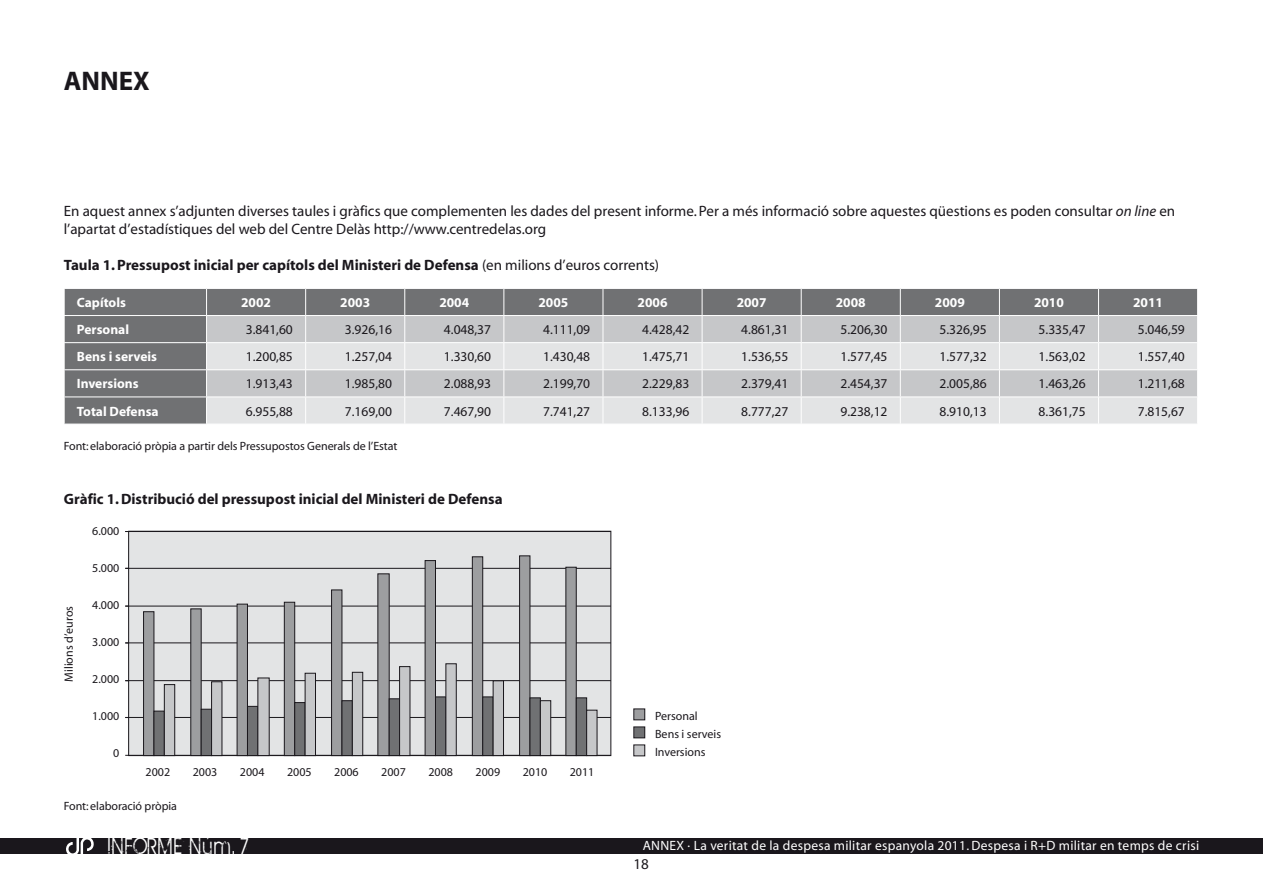
<style>
.page{position:relative;width:1263px;height:893px;background:#fff}
.page>*{position:absolute;margin:0;border:0;box-sizing:border-box;transform-origin:0 0}
.t1{font:700 27px "Myriad";color:#1a171c}
.t2{font:25.2px "BIRTHOFAHERO";letter-spacing:.1em;color:#fff;scale:.83 1}
.t3{font:15px/18px "Myriad";color:#1a171c}
.t4{font:700 15px "Myriad";color:#1a171c}
.t5{font:13.5px "Myriad";color:#1a171c}
.t6{font:700 13.5px "Myriad";color:#fff}
.t7{font:13.5px "Myriad";letter-spacing:.02em;color:#fff}
.t8{font:12px/18px "Myriad";color:#1a171c}
.s1{font-style:italic}
.s2{font-weight:400}
</style>
<div class="page">
<div style="left:0;top:838px;width:1263px;height:16px;background:#1a171c"></div>
<svg style="left:66px;top:838px;width:28px;height:16px"></svg>
<svg style="left:64px;top:288px;width:1134px;height:136px;background:#b9babc"></svg>
<div style="left:129px;top:531px;width:482px;height:225px;background:#e3e4e5"></div>
<hr style="left:125px;top:531px;width:486px;height:1px;background:#1a171c">
<hr style="left:125px;top:568px;width:486px;height:1px;background:#1a171c">
<hr style="left:125px;top:606px;width:486px;height:1px;background:#1a171c">
<hr style="left:125px;top:643px;width:486px;height:1px;background:#1a171c">
<hr style="left:125px;top:680px;width:486px;height:1px;background:#1a171c">
<hr style="left:125px;top:717px;width:486px;height:1px;background:#1a171c">
<hr style="left:125px;top:755px;width:486px;height:1px;background:#1a171c">
<svg style="left:143px;top:555px;width:434px;height:200px"></svg>
<svg style="left:154px;top:663px;width:443px;height:92px"></svg>
<div style="left:634px;top:709px;width:11px;height:11px;background:#9d9ea0"></div>
<div style="left:634px;top:709px;width:11px;height:11px;border:1px solid #1a171c"></div>
<div style="left:634px;top:727px;width:11px;height:11px;background:#707173"></div>
<div style="left:634px;top:727px;width:11px;height:11px;border:1px solid #1a171c"></div>
<div style="left:634px;top:745px;width:11px;height:11px;background:#c6c7c9"></div>
<div style="left:634px;top:745px;width:11px;height:11px;border:1px solid #1a171c"></div>
<h1 class="t1" style="left:64px;top:67px;width:18px">ANNE</h1>
<h1 class="t1" style="left:133px;top:67px;width:18px">X</h1>
<p class="t3" style="left:64px;top:203px;width:1113px">En aquest annex s’adjunten diverses taules i gràfics que complementen les dades del present informe. Per a més informació sobre aquestes qüestions es poden consultar <span class="s1">on line</span> en l’apartat d’estadístiques del web del Centre Delàs http://www.centredelas.org</p>
<p class="t4" style="left:64px;top:257px;width:597px">Taula 1. Pressupost inicial per capítols del Ministeri de Defensa <span class="s2">(en milions d’euros corrents)</span></p>
<p class="t6" style="left:77px;top:296px;width:51px">Capítols</p>
<p class="t6" style="left:241px;top:296px;width:31px">2002</p>
<p class="t6" style="left:340px;top:296px;width:31px">2003</p>
<p class="t6" style="left:439px;top:296px;width:31px">2004</p>
<p class="t6" style="left:538px;top:296px;width:31px">2005</p>
<p class="t6" style="left:637px;top:296px;width:31px">2006</p>
<p class="t6" style="left:737px;top:296px;width:31px">2007</p>
<p class="t6" style="left:836px;top:296px;width:31px">2008</p>
<p class="t6" style="left:935px;top:296px;width:31px">2009</p>
<p class="t6" style="left:1034px;top:296px;width:31px">2010</p>
<p class="t6" style="left:1133px;top:296px;width:31px">2011</p>
<p class="t6" style="left:77px;top:323px;width:54px">Personal</p>
<p class="t5" style="left:246px;top:323px;width:49px">3.841,60</p>
<p class="t5" style="left:345px;top:323px;width:49px">3.926,16</p>
<p class="t5" style="left:444px;top:323px;width:49px">4.048,37</p>
<p class="t5" style="left:543px;top:323px;width:49px">4.111,09</p>
<p class="t5" style="left:642px;top:323px;width:49px">4.428,42</p>
<p class="t5" style="left:741px;top:323px;width:49px">4.861,31</p>
<p class="t5" style="left:840px;top:323px;width:49px">5.206,30</p>
<p class="t5" style="left:939px;top:323px;width:49px">5.326,95</p>
<p class="t5" style="left:1039px;top:323px;width:49px">5.335,47</p>
<p class="t5" style="left:1138px;top:323px;width:49px">5.046,59</p>
<p class="t6" style="left:77px;top:350px;width:82px">Bens i serveis</p>
<p class="t5" style="left:246px;top:350px;width:49px">1.200,85</p>
<p class="t5" style="left:345px;top:350px;width:49px">1.257,04</p>
<p class="t5" style="left:444px;top:350px;width:49px">1.330,60</p>
<p class="t5" style="left:543px;top:350px;width:49px">1.430,48</p>
<p class="t5" style="left:642px;top:350px;width:49px">1.475,71</p>
<p class="t5" style="left:741px;top:350px;width:49px">1.536,55</p>
<p class="t5" style="left:840px;top:350px;width:49px">1.577,45</p>
<p class="t5" style="left:939px;top:350px;width:49px">1.577,32</p>
<p class="t5" style="left:1039px;top:350px;width:49px">1.563,02</p>
<p class="t5" style="left:1138px;top:350px;width:49px">1.557,40</p>
<p class="t6" style="left:77px;top:377px;width:63px">Inversions</p>
<p class="t5" style="left:246px;top:377px;width:49px">1.913,43</p>
<p class="t5" style="left:345px;top:377px;width:49px">1.985,80</p>
<p class="t5" style="left:444px;top:377px;width:49px">2.088,93</p>
<p class="t5" style="left:543px;top:377px;width:49px">2.199,70</p>
<p class="t5" style="left:642px;top:377px;width:49px">2.229,83</p>
<p class="t5" style="left:741px;top:377px;width:49px">2.379,41</p>
<p class="t5" style="left:840px;top:377px;width:49px">2.454,37</p>
<p class="t5" style="left:939px;top:377px;width:49px">2.005,86</p>
<p class="t5" style="left:1039px;top:377px;width:49px">1.463,26</p>
<p class="t5" style="left:1138px;top:377px;width:49px">1.211,68</p>
<p class="t6" style="left:77px;top:404px;width:83px">Total Defensa</p>
<p class="t5" style="left:246px;top:404px;width:49px">6.955,88</p>
<p class="t5" style="left:345px;top:404px;width:49px">7.169,00</p>
<p class="t5" style="left:444px;top:404px;width:49px">7.467,90</p>
<p class="t5" style="left:543px;top:404px;width:49px">7.741,27</p>
<p class="t5" style="left:642px;top:404px;width:49px">8.133,96</p>
<p class="t5" style="left:741px;top:404px;width:49px">8.777,27</p>
<p class="t5" style="left:840px;top:404px;width:49px">9.238,12</p>
<p class="t5" style="left:939px;top:404px;width:49px">8.910,13</p>
<p class="t5" style="left:1039px;top:404px;width:49px">8.361,75</p>
<p class="t5" style="left:1138px;top:404px;width:49px">7.815,67</p>
<p class="t8" style="left:64px;top:438px;width:335px">Font: elaboració pròpia a partir dels Pressupostos Generals de l’Estat</p>
<p class="t4" style="left:64px;top:491px;width:440px">Gràfic 1. Distribució del pressupost inicial del Ministeri de Defensa</p>
<p class="t8" style="left:60px;top:682px;width:77px;rotate:-90deg">Milions d’euros</p>
<p class="t8" style="left:92px;top:522px;width:29px">6.000</p>
<p class="t8" style="left:92px;top:559px;width:29px">5.000</p>
<p class="t8" style="left:92px;top:597px;width:29px">4.000</p>
<p class="t8" style="left:92px;top:634px;width:29px">3.000</p>
<p class="t8" style="left:92px;top:671px;width:29px">2.000</p>
<p class="t8" style="left:92px;top:708px;width:29px">1.000</p>
<p class="t8" style="left:113px;top:745px;width:8px">0</p>
<p class="t8" style="left:146px;top:764px;width:26px">2002</p>
<p class="t8" style="left:193px;top:764px;width:26px">2003</p>
<p class="t8" style="left:240px;top:764px;width:26px">2004</p>
<p class="t8" style="left:287px;top:764px;width:26px">2005</p>
<p class="t8" style="left:334px;top:764px;width:26px">2006</p>
<p class="t8" style="left:381px;top:764px;width:26px">2007</p>
<p class="t8" style="left:428px;top:764px;width:26px">2008</p>
<p class="t8" style="left:476px;top:764px;width:26px">2009</p>
<p class="t8" style="left:523px;top:764px;width:26px">2010</p>
<p class="t8" style="left:64px;top:798px;width:115px">Font: elaboració pròpia</p>
<h2 class="t2" style="left:108px;top:832px;width:171px">INFORME Núm. 7</h2>
<p class="t8" style="left:570px;top:764px;width:26px">2011</p>
<p class="t8" style="left:655px;top:708px;width:68px">Personal<br>Bens i serveis<br>Inversions</p>
<p class="t7" style="left:643px;top:839px;width:10px">ANNE</p>
<p class="t7" style="left:676px;top:839px;width:524px">X · La veritat de la despesa militar espanyola 2011. Despesa i R+D militar en temps de crisi</p>
<p class="t3" style="left:634px;top:856px;width:17px">18</p>
</div>
